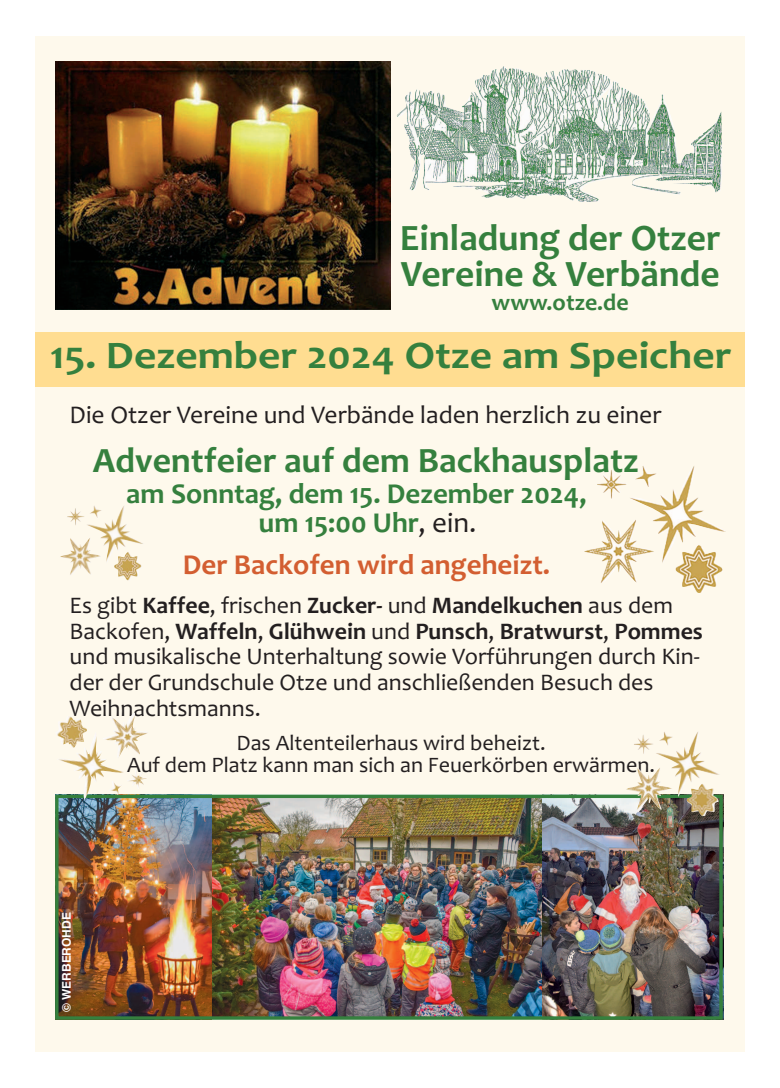
<style>
.page{position:relative;width:780px;height:1088px;background:#fff}
.page>*{position:absolute;margin:0;border:0;box-sizing:border-box;transform-origin:0 0}
.t1{font:700 39.25px "Candara";color:#35803e;scale:1.11 1}
.t2{font:700 37.5px/35.9px "Candara";color:#35803e}
.t3{font:700 35.88px "Candara";color:#35803e}
.t4{font:700 29px/29px "Candara";color:#35803e}
.t5{font:700 29px "Candara";color:#d35e31}
.t6{font:25.62px "Candara";color:#231f20}
.t7{font:23.88px/25.6px "Candara";color:#231f20}
.t8{font:700 23.88px "Candara";color:#35803e}
.t9{font:22.12px/22.1px "Candara";color:#231f20;text-align:center}
.t10{font:700 12px "Helvetica";color:#fff}
.s1{font-weight:400;color:#231f20}
.s2{font-weight:700}
</style>
<div class="page">
<div style="left:35px;top:36px;width:709px;height:1016px;background:#fef9ec"></div>
<img style="left:397px;top:66px;width:325px;height:136px">
<img style="left:211px;top:798px;width:331px;height:218px">
<img style="left:59px;top:798px;width:152px;height:218px">
<img style="left:56px;top:61px;width:335px;height:249px">
<div style="left:35px;top:332px;width:709px;height:54px;background:#ffdd91"></div>
<img style="left:542px;top:794px;width:181px;height:226px">
<img style="left:584px;top:466px;width:142px;height:127px">
<img style="left:60px;top:506px;width:83px;height:75px">
<div style="left:55px;top:794px;width:667px;height:226px;border:3px solid #35803e"></div>
<img style="left:625px;top:732px;width:95px;height:85px">
<img style="left:55px;top:715px;width:94px;height:84px">
<p class="t2" style="left:400px;top:224px;width:322px">Einladung der Otzer<br>Vereine &amp; Verbände</p>
<p class="t8" style="left:491px;top:293px;width:138px">www.otze.de</p>
<p class="t1" style="left:50px;top:341px;width:615px">15. Dezember 2024 Otze am Speicher</p>
<p class="t6" style="left:70px;top:405px;width:593px">Die Otzer Vereine und Verbände laden herzlich zu einer</p>
<p class="t3" style="left:93px;top:447px;width:547px">Adventfeier auf dem Backhausplatz</p>
<p class="t4" style="left:259px;top:482px;width:329px;text-indent:-132px">am Sonntag, dem 15. Dezember 2024, um 15:00 Uhr<span class="s1">, ein.</span></p>
<p class="t5" style="left:183px;top:554px;width:369px">Der Backofen wird angeheizt.</p>
<p class="t7" style="left:70px;top:595px;width:634px">Es gibt <span class="s2">Kaffee</span>, frischen <span class="s2">Zucker-</span> und <span class="s2">Mandelkuchen</span> aus dem Backofen, <span class="s2">Waffeln</span>, <span class="s2">Glühwein</span> und <span class="s2">Punsch</span>, <span class="s2">Bratwurst</span>, <span class="s2">Pommes </span>und musikalische Unterhaltung sowie Vorführungen durch Kin&shy;der der Grundschule Otze und anschließenden Besuch des Weihnachtsmanns.</p>
<p class="t9" style="left:127px;top:733px;width:529px">Das Altenteilerhaus wird beheizt.<br>Auf dem Platz kann man sich an Feuerkörben erwärmen.</p>
<p class="t10" style="left:62px;top:1012px;width:101px;rotate:-90deg">© WERBEROHDE</p>
</div>
